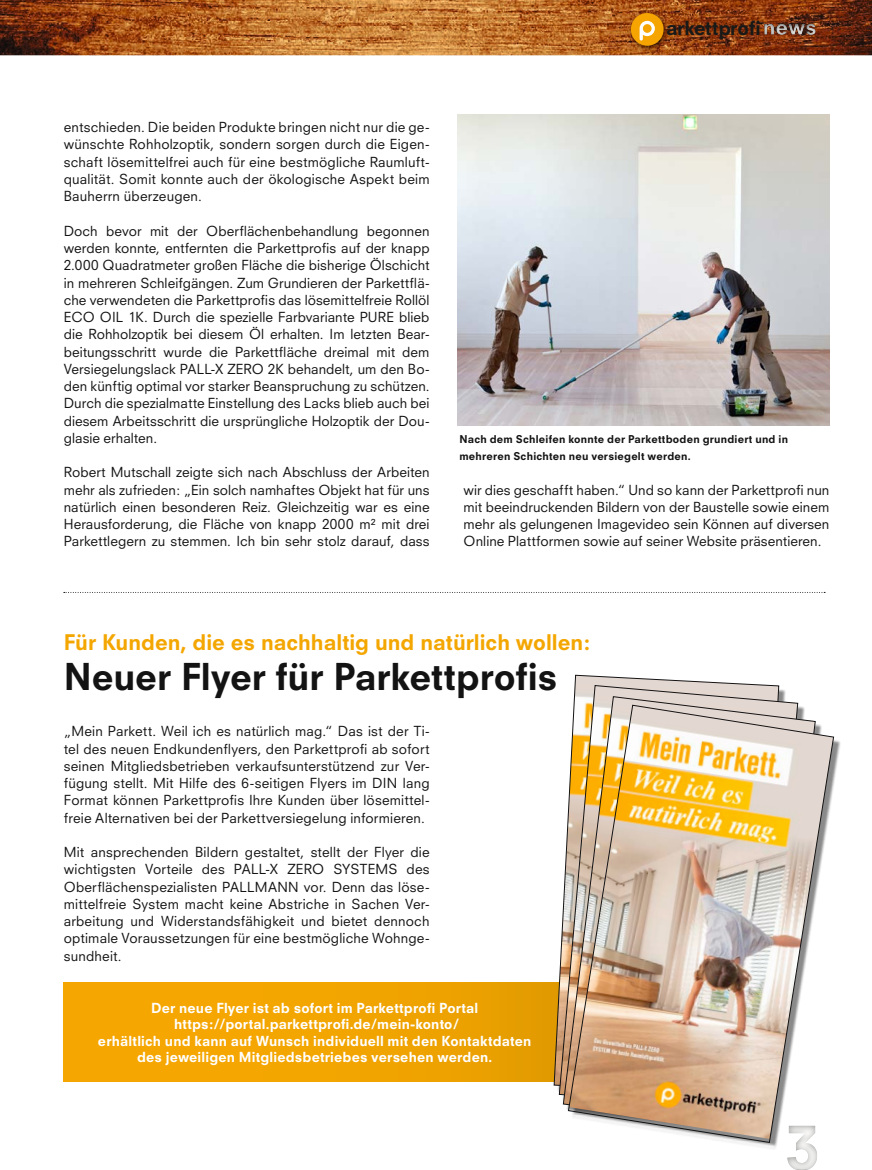
<style>
.page{position:relative;width:872px;height:1170px;background:#fff}
.page>*{position:absolute;margin:0;border:0;box-sizing:border-box;transform-origin:0 0}
.t1{font:800 36px "Neuzeit S";letter-spacing:-.005em;color:#141314}
.t2{font:800 21px "Neuzeit S";color:#f4a600}
.t3{font:800 18.9px "Neuzeit S";letter-spacing:-.005em;color:#181a19}
.t4{font:13.5px/17.2px "Neuzeit S";letter-spacing:.005em;color:#141314;text-align:justify}
.t5{font:800 13.5px/16.2px "Neuzeit S";letter-spacing:.01em;color:#fff;text-align:center}
.t6{font:800 10.5px/17.2px "Neuzeit S";letter-spacing:.02em;color:#141314}
</style>
<div class="page">
<img style="left:0;top:0;width:872px;height:55px">
<img style="left:764px;top:24px;width:51px;height:11px">
<img style="left:627px;top:10px;width:42px;height:42px">
<div style="left:631px;top:13px;width:32px;height:33px;background:#f5a400;border-radius:50%"></div>
<svg style="left:639px;top:21px;width:16px;height:20px"></svg>
<img style="left:787px;top:1149px;width:30px;height:21px">
<img style="left:457px;top:115px;width:372px;height:310px">
<div style="left:64px;top:982px;width:502px;height:99px;background:linear-gradient(to right,#f9a900,#e89f00)"></div>
<svg style="left:554px;top:675px;width:216px;height:420px"></svg>
<svg style="left:559px;top:685px;width:227px;height:420px"></svg>
<svg style="left:563px;top:696px;width:236px;height:415px"></svg>
<div style="left:571px;top:707px;width:270px;height:442px;background:#141314;opacity:.5"></div>
<img style="left:568px;top:705px;width:266px;height:437px">
<svg style="left:64px;top:592px;width:761px;height:1px"></svg>
<h3 class="t3" style="left:666px;top:16px;width:96px">arkettprofi</h3>
<h3 class="t3" style="left:670px;top:16px;width:96px">arkettprofi</h3>
<p class="t4" style="left:64px;top:118px;width:367px">entschieden. Die beiden Produkte bringen nicht nur die ge&shy;wünschte Rohholzoptik, sondern sorgen durch die Eigen&shy;schaft lösemittelfrei auch für eine bestmögliche Raumluft&shy;qualität. Somit konnte auch der ökologische Aspekt beim Bauherrn überzeugen.</p>
<p class="t4" style="left:64px;top:222px;width:367px;text-align:left">Doch bevor mit der Oberflächenbehandlung begonnen werden konnte, entfernten die Parkettprofis auf der knapp 2.000 Quadratmeter großen Fläche die bisherige Ölschicht in mehreren Schleifgängen. Zum Grundieren der Parkettflä&shy;che verwendeten die Parkettprofis das lösemittelfreie Rollöl ECO OIL 1K. Durch die spezielle Farbvariante PURE blieb die Rohholzoptik bei diesem Öl erhalten. Im letzten Bear&shy;beitungsschritt wurde die Parkettfläche dreimal mit dem Versiegelungslack PALL-X ZERO 2K behandelt, um den Bo&shy;den künftig optimal vor starker Beanspruchung zu schützen.<br>Durch die spezialmatte Einstellung des Lacks blieb auch bei diesem Arbeitsschritt die ursprüngliche Holzoptik der Dou&shy;glasie erhalten.</p>
<p class="t4" style="left:64px;top:463px;width:367px">Robert Mutschall zeigte sich nach Abschluss der Arbeiten mehr als zufrieden: „Ein solch namhaftes Objekt hat für uns natürlich einen besonderen Reiz. Gleichzeitig war es eine Herausforderung, die Fläche von knapp 2000 m² mit drei Parkettlegern zu stemmen. Ich bin sehr stolz darauf, dass</p>
<p class="t6" style="left:459px;top:430px;width:330px">Nach dem Schleifen konnte der Parkettboden grundiert und in mehreren Schichten neu versiegelt werden.</p>
<p class="t4" style="left:463px;top:481px;width:367px">wir dies geschafft haben.“ Und so kann der Parkettprofi nun mit beeindruckenden Bildern von der Baustelle sowie einem mehr als gelungenen Imagevideo sein Können auf diversen Online Plattformen sowie auf seiner Website präsentieren.</p>
<h2 class="t2" style="left:64px;top:629px;width:528px">Für Kunden, die es nachhaltig und natürlich wollen:</h2>
<h1 class="t1" style="left:64px;top:654px;width:495px">Neuer Flyer für Parkettprofis</h1>
<p class="t4" style="left:64px;top:722px;width:367px">„Mein Parkett. Weil ich es natürlich mag.“ Das ist der Ti&shy;tel des neuen Endkundenflyers, den Parkettprofi ab sofort seinen Mitgliedsbetrieben verkaufsunterstützend zur Ver&shy;fügung stellt. Mit Hilfe des 6-seitigen Flyers im DIN lang Format können Parkettprofis Ihre Kunden über lösemittel&shy;freie Alternativen bei der Parkettversiegelung informieren.</p>
<p class="t4" style="left:64px;top:843px;width:367px">Mit ansprechenden Bildern gestaltet, stellt der Flyer die wichtigsten Vorteile des PALL-X ZERO SYSTEMS des Oberflächenspezialisten PALLMANN vor. Denn das löse&shy;mittelfreie System macht keine Abstriche in Sachen Ver&shy;arbeitung und Widerstandsfähigkeit und bietet dennoch optimale Voraussetzungen für eine bestmögliche Wohnge&shy;sundheit.</p>
<p class="t5" style="left:98px;top:1000px;width:435px">Der neue Flyer ist ab sofort im Parkettprofi Portal https://portal.parkettprofi.de/mein-konto/<br>erhältlich und kann auf Wunsch individuell mit den Kontaktdaten des jeweiligen Mitgliedsbetriebes versehen werden.</p>
</div>
